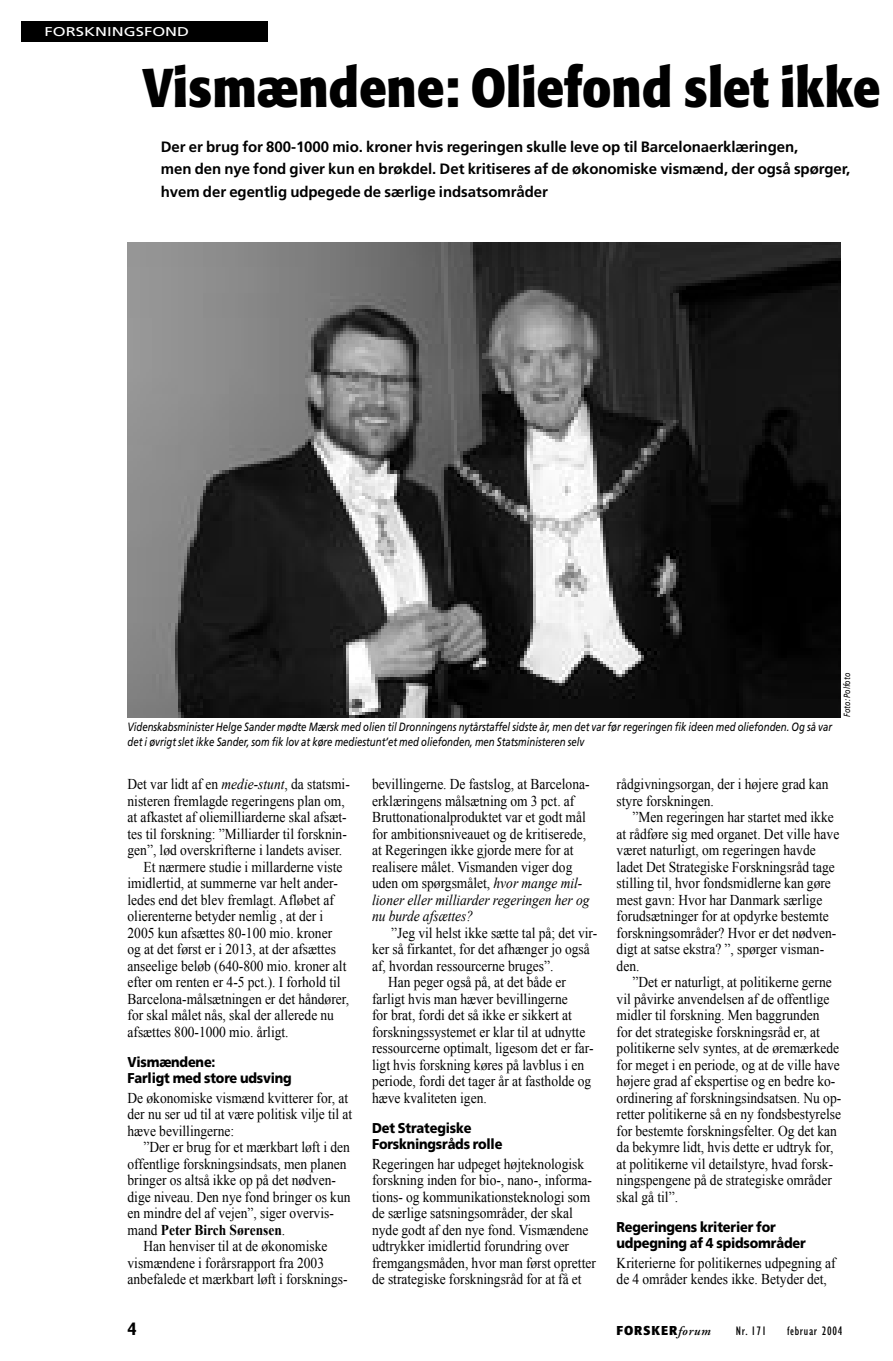
<style>
.page{position:relative;width:893px;height:1361px;background:#fff}
.page>*{position:absolute;margin:0;border:0;box-sizing:border-box;transform-origin:0 0}
.t1{font:700 54px "Formata";color:#000;scale:.9 1}
.t2{font:700 condensed 18px "Gill Sans";color:#000}
.t3{font:15px/16.5px "Times New Roman";color:#000;scale:.9 1}
.t4{font:700 15px/22.5px "Frutiger";letter-spacing:-.005em;color:#000}
.t5{font:700 15px "Times New Roman";color:#000;scale:.9 1}
.t6{font:900 14.25px/16.5px "Frutiger";letter-spacing:-.015em;color:#000;scale:.9 1}
.t7{font:condensed 12.75px "Gill Sans";letter-spacing:.05em;color:#000}
.t8{font:12.75px "Frutiger";color:#fff;scale:1.3 1}
.t9{font:700 12.75px "Formata";letter-spacing:.07em;color:#000}
.t10{font:italic 12px/15px "Frutiger";color:#000;scale:.8 1}
.t11{font:italic 9px "Frutiger";color:#000;scale:.8 1}
.s1{font-style:italic}
.s2{font-weight:400}
.s3{font-family:"Adobe Garamond Pro";font-weight:600;font-style:italic}
</style>
<div class="page">
<img style="left:128px;top:242px;width:712px;height:475px">
<div style="left:21px;top:21px;width:247px;height:21px;background:#000"></div>
<p class="t8" style="left:45px;top:24px;width:113px">FORSKNINGSFOND</p>
<h1 class="t1" style="left:143px;top:54px;width:821px">Vismændene: Oliefond slet ikke</h1>
<p class="t4" style="left:161px;top:135px;width:691px">Der er brug for 800-1000 mio. kroner hvis regeringen skulle leve op til Barcelonaerklæringen,<br>men den nye fond giver kun en brøkdel. Det kritiseres af de økonomiske vismænd, der også spørger, hvem der egentlig udpegede de særlige indsatsområder</p>
<p class="t10" style="left:128px;top:719px;width:882px">Videnskabsminister Helge Sander mødte Mærsk med olien til Dronningens nytårstaffel sidste år, men det var før regeringen fik ideen med oliefonden. Og så var det i øvrigt slet ikke Sander, som fik lov at køre mediestunt’et med oliefonden, men Statsministeren selv</p>
<p class="t11" style="left:842px;top:716px;width:56px;rotate:-90deg">Foto: Polfoto</p>
<p class="t3" style="left:128px;top:775px;width:248px">Det var lidt af en <span class="s1">medie-stunt</span>, da statsmi-</p>
<p class="t3" style="left:128px;top:792px;width:243px">nisteren fremlagde regeringens plan om,</p>
<p class="t3" style="left:128px;top:808px;width:245px">at afkastet af oliemilliarderne skal afsæt-</p>
<p class="t3" style="left:128px;top:825px;width:245px">tes til forskning: ”Milliarder til forsknin-</p>
<p class="t3" style="left:128px;top:841px;width:240px">gen”, lød overskrifterne i landets aviser.</p>
<p class="t3" style="left:144px;top:858px;width:223px">Et nærmere studie i millarderne viste</p>
<p class="t3" style="left:128px;top:874px;width:235px">imidlertid, at summerne var helt ander-</p>
<p class="t3" style="left:128px;top:891px;width:231px">ledes end det blev fremlagt. Afløbet af</p>
<p class="t3" style="left:128px;top:907px;width:219px">olierenterne betyder nemlig , at der i</p>
<p class="t3" style="left:128px;top:924px;width:229px">2005 kun afsættes 80-100 mio. kroner</p>
<p class="t3" style="left:128px;top:940px;width:233px">og at det først er i 2013, at der afsættes</p>
<p class="t3" style="left:128px;top:957px;width:245px">anseelige beløb (640-800 mio. kroner alt</p>
<p class="t3" style="left:128px;top:973px;width:238px">efter om renten er 4-5 pct.). I forhold til</p>
<p class="t3" style="left:128px;top:990px;width:248px">Barcelona-målsætningen er det håndører,</p>
<p class="t3" style="left:128px;top:1006px;width:231px">for skal målet nås, skal der allerede nu</p>
<p class="t3" style="left:128px;top:1023px;width:180px">afsættes 800-1000 mio. årligt.</p>
<p class="t6" style="left:128px;top:1053px;width:184px">Vismændene:<br>Farligt med store udsving</p>
<p class="t3" style="left:128px;top:1089px;width:251px">De økonomiske vismænd kvitterer for, at der nu ser ud til at være politisk vilje til at hæve bevillingerne:</p>
<p class="t3" style="left:144px;top:1138px;width:231px">”Der er brug for et mærkbart løft i den</p>
<p class="t3" style="left:128px;top:1155px;width:245px">offentlige forskningsindsats, men planen</p>
<p class="t3" style="left:128px;top:1171px;width:233px">bringer os altså ikke op på det nødven-</p>
<p class="t3" style="left:128px;top:1188px;width:249px">dige niveau. Den nye fond bringer os kun</p>
<p class="t3" style="left:128px;top:1204px;width:231px">en mindre del af vejen”, siger overvis-</p>
<p class="t5" style="left:128px;top:1221px;width:177px"><span class="s2">mand</span> Peter Birch Sørensen<span class="s2">.</span></p>
<p class="t3" style="left:144px;top:1237px;width:206px">Han henviser til at de økonomiske</p>
<p class="t3" style="left:128px;top:1254px;width:220px">vismændene i forårsrapport fra 2003</p>
<p class="t3" style="left:128px;top:1270px;width:246px">anbefalede et mærkbart løft i forsknings-</p>
<p class="t3" style="left:372px;top:775px;width:243px">bevillingerne. De fastslog, at Barcelona&shy;erklæringens målsætning om 3 pct. af Bruttonationalproduktet var et godt mål for ambitionsniveauet og de kritiserede, at Regeringen ikke gjorde mere for at realisere målet. Vismanden viger dog uden om spørgsmålet, <span class="s1">hvor mange mil&shy;lioner eller milliarder regeringen her og nu burde afsættes?</span></p>
<p class="t3" style="left:391px;top:924px;width:230px">”Jeg vil helst ikke sætte tal på; det vir-</p>
<p class="t3" style="left:372px;top:940px;width:243px">ker så firkantet, for det afhænger jo også</p>
<p class="t3" style="left:372px;top:957px;width:203px">af, hvordan ressourcerne bruges”.</p>
<p class="t3" style="left:388px;top:973px;width:199px">Han peger også på, at det både er</p>
<p class="t3" style="left:372px;top:990px;width:219px">farligt hvis man hæver bevillingerne</p>
<p class="t3" style="left:372px;top:1006px;width:224px">for brat, fordi det så ikke er sikkert at</p>
<p class="t3" style="left:372px;top:1023px;width:238px">forskningssystemet er klar til at udnytte</p>
<p class="t3" style="left:372px;top:1039px;width:248px">ressourcerne optimalt, ligesom det er far-</p>
<p class="t3" style="left:372px;top:1056px;width:237px">ligt hvis forskning køres på lavblus i en</p>
<p class="t3" style="left:372px;top:1072px;width:245px">periode, fordi det tager år at fastholde og</p>
<p class="t3" style="left:372px;top:1089px;width:129px">hæve kvaliteten igen.</p>
<p class="t6" style="left:372px;top:1119px;width:146px">Det Strategiske<br>Forskningsråds rolle</p>
<p class="t3" style="left:372px;top:1155px;width:250px">Regeringen har udpeget højteknologisk forskning inden for bio-, nano-, informa&shy;tions- og kommunikationsteknologi som de særlige satsningsområder, der skal nyde godt af den nye fond. Vismændene udtrykker imidlertid forundring over fremgangsmåden, hvor man først opretter de strategiske forskningsråd for at få et</p>
<p class="t3" style="left:617px;top:775px;width:237px">rådgivningsorgan, der i højere grad kan styre forskningen.</p>
<p class="t3" style="left:617px;top:808px;width:249px;text-indent:16px">”Men regeringen har startet med ikke at rådføre sig med organet. Det ville have været naturligt, om regeringen havde ladet Det Strategiske Forskningsråd tage stilling til, hvor fondsmidlerne kan gøre mest gavn: Hvor har Danmark særlige forudsætninger for at opdyrke bestemte forskningsområder? Hvor er det nødven&shy;digt at satse ekstra? ”, spørger visman&shy;den.</p>
<p class="t3" style="left:617px;top:973px;width:251px;text-indent:16px">”Det er naturligt, at politikerne gerne vil påvirke anvendelsen af de offentlige midler til forskning. Men baggrunden<br>for det strategiske forskningsråd er, at politikerne selv syntes, at de øremærkede for meget i en periode, og at de ville have højere grad af ekspertise og en bedre ko&shy;ordinering af forskningsindsatsen. Nu op&shy;retter politikerne så en ny fondsbestyrelse for bestemte forskningsfelter. Og det kan da bekymre lidt, hvis dette er udtryk for, at politikerne vil detailstyre, hvad forsk&shy;ningspengene på de strategiske områder skal gå til”.</p>
<p class="t6" style="left:617px;top:1218px;width:212px">Regeringens kriterier for udpegning af 4 spidsområder</p>
<p class="t3" style="left:617px;top:1254px;width:245px">Kriterierne for politikernes udpegning af de 4 områder kendes ikke. Betyder det,</p>
<p class="t2" style="left:128px;top:1318px;width:11px">4</p>
<p class="t9" style="left:616px;top:1322px;width:96px">FORSKER<span class="s3">forum</span></p>
<p class="t7" style="left:736px;top:1324px;width:32px">Nr. 171</p>
<p class="t7" style="left:787px;top:1324px;width:57px">februar 2004</p>
</div>
